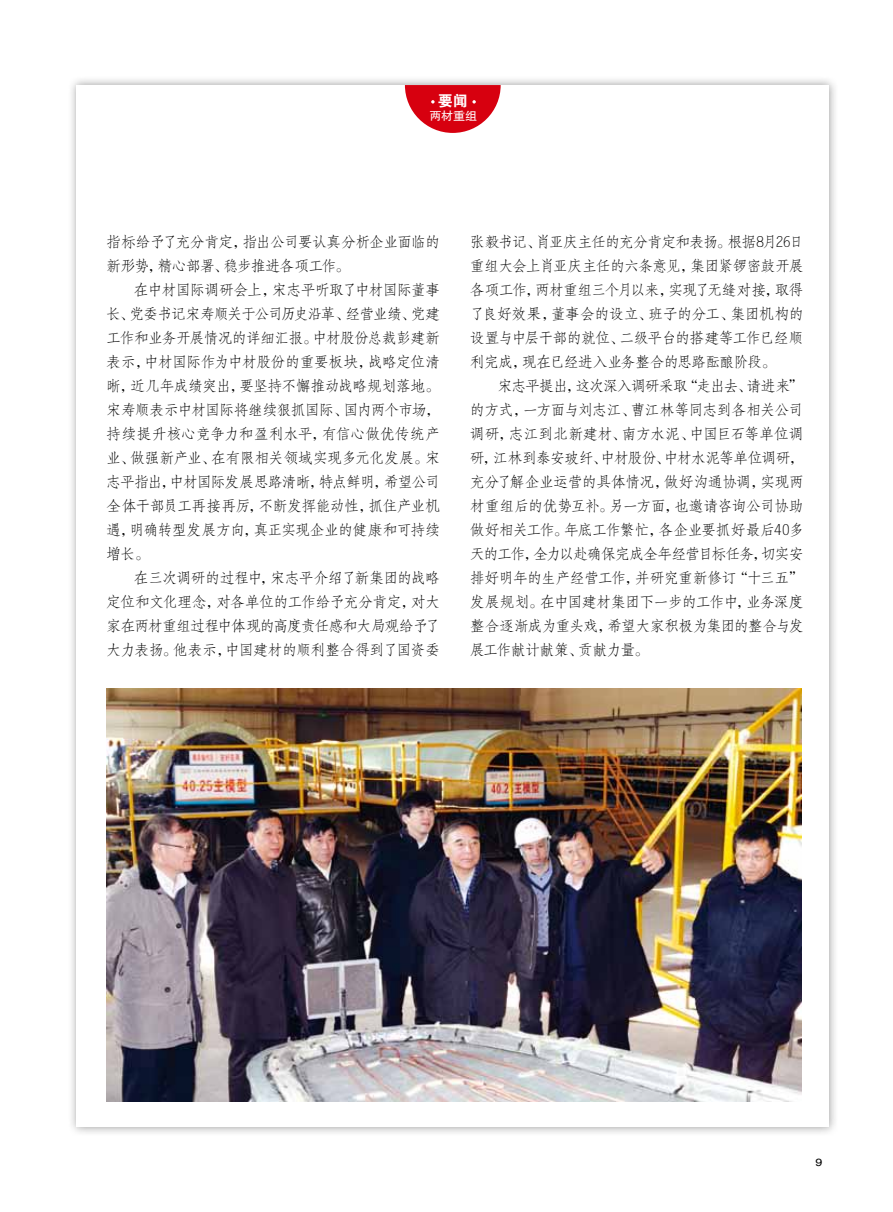
<style>
.page{position:relative;width:893px;height:1212px;background:#fff}
.page>*{position:absolute;margin:0;border:0;box-sizing:border-box;transform-origin:0 0}
.t1{font:15px/24px "FZFSJW GB1 0";letter-spacing:-.055em;color:#000;text-align:justify}
.t2{font:15px "FZDHTJW GB1 0";color:#fff}
.t3{font:12px "FZHTJW GB1 0";color:#fff}
.t4{font:10.5px "Helvetica";color:#000;scale:1.2 1}
</style>
<div class="page">
<div style="left:67px;top:75px;width:772px;height:1061px;background:#000;opacity:.37"></div>
<div style="left:77px;top:85px;width:752px;height:1042px;background:#fff"></div>
<svg style="left:405px;top:85px;width:96px;height:48px"></svg>
<img style="left:106px;top:689px;width:696px;height:412px">
<p class="t2" style="left:438px;top:93px;width:31px">要闻</p>
<p class="t3" style="left:429px;top:109px;width:49px">两材重组</p>
<p class="t1" style="left:106px;top:230px;width:335px">指标给予了充分肯定，指出公司要认真分析企业面临的新形势，精心部署、稳步推进各项工作。</p>
<p class="t1" style="left:106px;top:278px;width:335px;text-indent:28px">在中材国际调研会上，宋志平听取了中材国际董事长、党委书记宋寿顺关于公司历史沿革、经营业绩、党建工作和业务开展情况的详细汇报。中材股份总裁彭建新表示，中材国际作为中材股份的重要板块，战略定位清晰，近几年成绩突出，要坚持不懈推动战略规划落地。宋寿顺表示中材国际将继续狠抓国际、国内两个市场，持续提升核心竞争力和盈利水平，有信心做优传统产业、做强新产业、在有限相关领域实现多元化发展。宋志平指出，中材国际发展思路清晰，特点鲜明，希望公司全体干部员工再接再厉，不断发挥能动性，抓住产业机遇，明确转型发展方向，真正实现企业的健康和可持续增长。</p>
<p class="t1" style="left:106px;top:566px;width:335px;text-indent:28px">在三次调研的过程中，宋志平介绍了新集团的战略定位和文化理念，对各单位的工作给予充分肯定，对大家在两材重组过程中体现的高度责任感和大局观给予了大力表扬。他表示，中国建材的顺利整合得到了国资委</p>
<p class="t1" style="left:470px;top:230px;width:335px">张毅书记、肖亚庆主任的充分肯定和表扬。根据8月26日重组大会上肖亚庆主任的六条意见，集团紧锣密鼓开展各项工作，两材重组三个月以来，实现了无缝对接，取得了良好效果，董事会的设立、班子的分工、集团机构的设置与中层干部的就位、二级平台的搭建等工作已经顺利完成，现在已经进入业务整合的思路酝酿阶段。</p>
<p class="t1" style="left:470px;top:374px;width:335px;text-indent:28px">宋志平提出，这次深入调研采取“走出去、请进来”的方式，一方面与刘志江、曹江林等同志到各相关公司调研，志江到北新建材、南方水泥、中国巨石等单位调研，江林到泰安玻纤、中材股份、中材水泥等单位调研，充分了解企业运营的具体情况，做好沟通协调，实现两材重组后的优势互补。另一方面，也邀请咨询公司协助做好相关工作。年底工作繁忙，各企业要抓好最后40多天的工作，全力以赴确保完成全年经营目标任务，切实安排好明年的生产经营工作，并研究重新修订“十三五”发展规划。在中国建材集团下一步的工作中，业务深度整合逐渐成为重头戏，希望大家积极为集团的整合与发展工作献计献策、贡献力量。</p>
<p class="t4" style="left:815px;top:1154px;width:7px">9</p>
</div>
